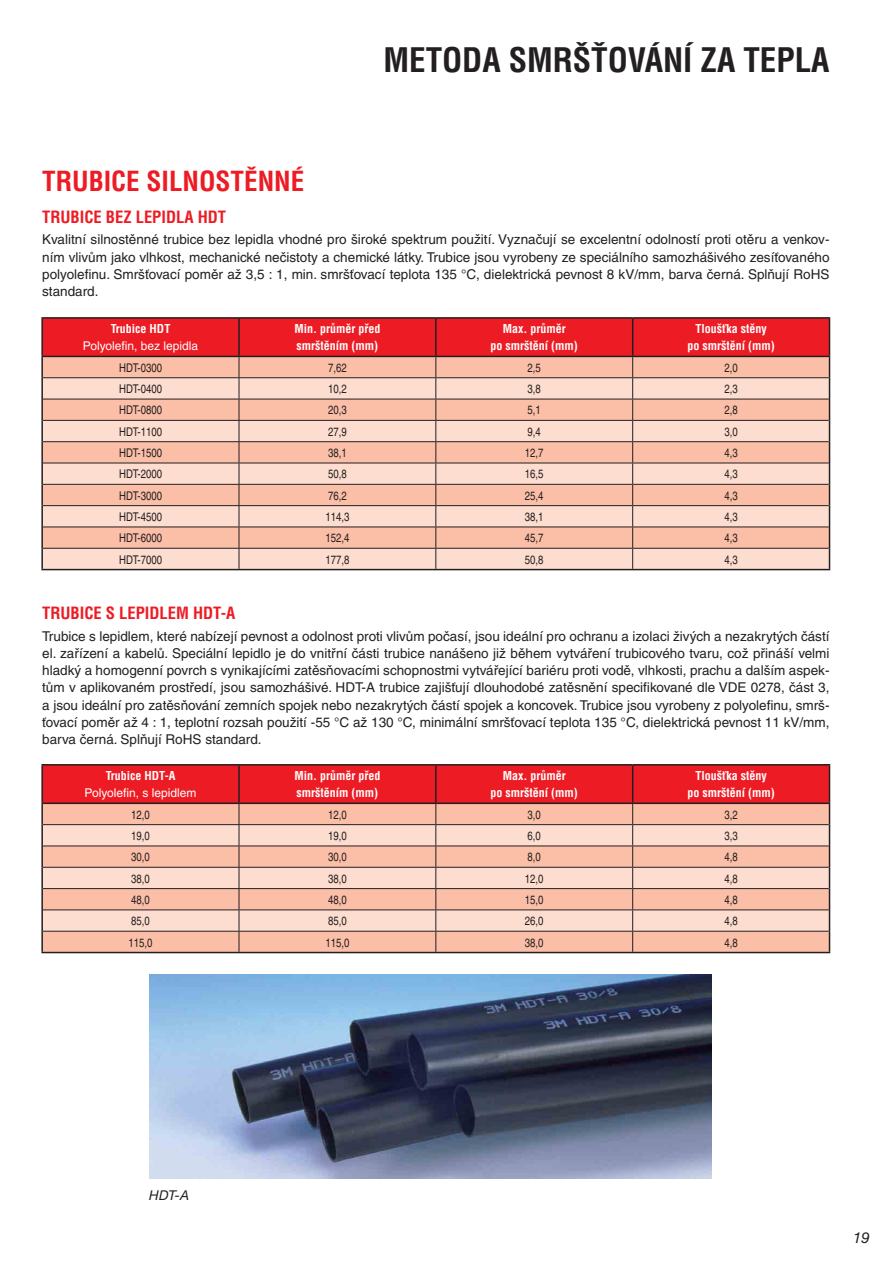
<style>
.page{position:relative;width:893px;height:1263px;background:#fff}
.page>*{position:absolute;margin:0;border:0;box-sizing:border-box;transform-origin:0 0}
.t1{font:700 condensed 33px "Helvetica CE";color:#231f20}
.t2{font:700 condensed 27px "Helvetica CE";color:#ed1c24}
.t3{font:700 condensed 16.5px "Helvetica CE";color:#ed1c24}
.t4{font:italic 15px "Helvetica Neue CE";color:#231f20}
.t5{font:13.5px/17.2px "Helvetica CE";color:#231f20;text-align:justify}
.t6{font:italic 13.5px "Helvetica Neue CE";color:#231f20}
.t7{font:12px "Helvetica CE";color:#231f20;scale:.8 1}
.t8{font:700 condensed 12px/17.2px "Helvetica CE";color:#fff;text-align:center}
.t9{font:12px "Helvetica CE";color:#fff}
</style>
<div class="page">
<hr style="left:41px;top:317px;width:198px;height:1px;background:#231f20">
<hr style="left:41px;top:318px;width:2px;height:37px;background:#231f20">
<hr style="left:239px;top:317px;width:196px;height:1px;background:#231f20">
<hr style="left:435px;top:317px;width:197px;height:1px;background:#231f20">
<hr style="left:632px;top:317px;width:197px;height:1px;background:#231f20">
<hr style="left:41px;top:355px;width:198px;height:2px;background:#231f20">
<hr style="left:41px;top:357px;width:2px;height:20px;background:#231f20">
<hr style="left:41px;top:377px;width:2px;height:22px;background:#231f20">
<hr style="left:41px;top:399px;width:2px;height:21px;background:#231f20">
<hr style="left:41px;top:420px;width:2px;height:21px;background:#231f20">
<hr style="left:41px;top:441px;width:2px;height:22px;background:#231f20">
<hr style="left:41px;top:463px;width:2px;height:21px;background:#231f20">
<hr style="left:41px;top:484px;width:2px;height:21px;background:#231f20">
<hr style="left:41px;top:505px;width:2px;height:22px;background:#231f20">
<hr style="left:41px;top:527px;width:2px;height:21px;background:#231f20">
<hr style="left:41px;top:548px;width:2px;height:20px;background:#231f20">
<hr style="left:41px;top:568px;width:788px;height:2px;background:#231f20">
<svg style="left:42px;top:318px;width:787px;height:250px;background:#eeaa9d"></svg>
<hr style="left:41px;top:763px;width:198px;height:2px;background:#231f20">
<hr style="left:41px;top:765px;width:2px;height:37px;background:#231f20">
<hr style="left:239px;top:763px;width:196px;height:2px;background:#231f20">
<hr style="left:435px;top:763px;width:197px;height:2px;background:#231f20">
<hr style="left:632px;top:763px;width:197px;height:2px;background:#231f20">
<hr style="left:41px;top:802px;width:198px;height:1px;background:#231f20">
<hr style="left:41px;top:803px;width:2px;height:21px;background:#231f20">
<hr style="left:41px;top:824px;width:2px;height:21px;background:#231f20">
<hr style="left:41px;top:845px;width:2px;height:22px;background:#231f20">
<hr style="left:41px;top:867px;width:2px;height:21px;background:#231f20">
<hr style="left:41px;top:888px;width:2px;height:21px;background:#231f20">
<hr style="left:41px;top:909px;width:2px;height:22px;background:#231f20">
<hr style="left:41px;top:931px;width:2px;height:20px;background:#231f20">
<hr style="left:41px;top:951px;width:788px;height:2px;background:#231f20">
<svg style="left:42px;top:764px;width:787px;height:187px;background:#ed9f92"></svg>
<img style="left:149px;top:974px;width:561px;height:204px">
<h1 class="t1" style="left:383px;top:46px;width:447px">METODA SMRŠŤOVÁNÍ ZA TEPLA</h1>
<h2 class="t2" style="left:42px;top:169px;width:263px">TRUBICE SILNOSTĚNNÉ</h2>
<p class="t3" style="left:42px;top:210px;width:185px">TRUBICE BEZ LEPIDLA HDT</p>
<p class="t5" style="left:42px;top:232px;width:788px">Kvalitní silnostěnné trubice bez lepidla vhodné pro široké spektrum použití. Vyznačují se excelentní odolností proti otěru a venkov&shy;ním vlivům jako vlhkost, mechanické nečistoty a chemické látky. Trubice jsou vyrobeny ze speciálního samozhášivého zesíťovaného polyolefinu. Smršťovací poměr až 3,5 : 1, min. smršťovací teplota 135 °C, dielektrická pevnost 8 kV/mm, barva černá. Splňují RoHS standard.</p>
<p class="t8" style="left:111px;top:321px;width:61px">Trubice HDT</p>
<p class="t9" style="left:83px;top:341px;width:117px">Polyolefin, bez lepidla</p>
<p class="t8" style="left:294px;top:321px;width:87px;text-align:left">Min. průměr před smrštěním (mm)</p>
<p class="t8" style="left:490px;top:321px;width:89px">Max. průměr<br>po smrštění (mm)</p>
<p class="t8" style="left:687px;top:321px;width:89px">Tloušťka stěny<br>po smrštění (mm)</p>
<p class="t7" style="left:119px;top:362px;width:55px">HDT-0300</p>
<p class="t7" style="left:328px;top:362px;width:25px">7,62</p>
<p class="t7" style="left:527px;top:362px;width:18px">2,5</p>
<p class="t7" style="left:724px;top:362px;width:18px">2,0</p>
<p class="t7" style="left:119px;top:384px;width:55px">HDT-0400</p>
<p class="t7" style="left:328px;top:384px;width:25px">10,2</p>
<p class="t7" style="left:527px;top:384px;width:18px">3,8</p>
<p class="t7" style="left:724px;top:384px;width:18px">2,3</p>
<p class="t7" style="left:119px;top:405px;width:55px">HDT-0800</p>
<p class="t7" style="left:328px;top:405px;width:25px">20,3</p>
<p class="t7" style="left:527px;top:405px;width:18px">5,1</p>
<p class="t7" style="left:724px;top:405px;width:18px">2,8</p>
<p class="t7" style="left:119px;top:426px;width:55px">HDT-1100</p>
<p class="t7" style="left:328px;top:426px;width:25px">27,9</p>
<p class="t7" style="left:527px;top:426px;width:18px">9,4</p>
<p class="t7" style="left:724px;top:426px;width:18px">3,0</p>
<p class="t7" style="left:119px;top:448px;width:55px">HDT-1500</p>
<p class="t7" style="left:328px;top:448px;width:25px">38,1</p>
<p class="t7" style="left:524px;top:448px;width:25px">12,7</p>
<p class="t7" style="left:724px;top:448px;width:18px">4,3</p>
<p class="t7" style="left:119px;top:469px;width:55px">HDT-2000</p>
<p class="t7" style="left:328px;top:469px;width:25px">50,8</p>
<p class="t7" style="left:524px;top:469px;width:25px">16,5</p>
<p class="t7" style="left:724px;top:469px;width:18px">4,3</p>
<p class="t7" style="left:119px;top:490px;width:55px">HDT-3000</p>
<p class="t7" style="left:328px;top:490px;width:25px">76,2</p>
<p class="t7" style="left:524px;top:490px;width:25px">25,4</p>
<p class="t7" style="left:724px;top:490px;width:18px">4,3</p>
<p class="t7" style="left:119px;top:512px;width:55px">HDT-4500</p>
<p class="t7" style="left:325px;top:512px;width:32px">114,3</p>
<p class="t7" style="left:524px;top:512px;width:25px">38,1</p>
<p class="t7" style="left:724px;top:512px;width:18px">4,3</p>
<p class="t7" style="left:119px;top:533px;width:55px">HDT-6000</p>
<p class="t7" style="left:325px;top:533px;width:32px">152,4</p>
<p class="t7" style="left:524px;top:533px;width:25px">45,7</p>
<p class="t7" style="left:724px;top:533px;width:18px">4,3</p>
<p class="t7" style="left:119px;top:554px;width:55px">HDT-7000</p>
<p class="t7" style="left:325px;top:554px;width:32px">177,8</p>
<p class="t7" style="left:524px;top:554px;width:25px">50,8</p>
<p class="t7" style="left:724px;top:554px;width:18px">4,3</p>
<p class="t3" style="left:42px;top:606px;width:195px">TRUBICE S LEPIDLEM HDT-A</p>
<p class="t5" style="left:42px;top:628px;width:788px">Trubice s lepidlem, které nabízejí pevnost a odolnost proti vlivům počasí, jsou ideální pro ochranu a izolaci živých a nezakrytých částí el. zařízení a kabelů. Speciální lepidlo je do vnitřní části trubice nanášeno již během vytváření trubicového tvaru, což přináší velmi hladký a homogenní povrch s vynikajícími zatěsňovacími schopnostmi vytvářející bariéru proti vodě, vlhkosti, prachu a dalším aspek&shy;tům v aplikovaném prostředí, jsou samozhášivé. HDT-A trubice zajišťují dlouhodobé zatěsnění specifikované dle VDE 0278, část 3, a jsou ideální pro zatěsňování zemních spojek nebo nezakrytých částí spojek a koncovek. Trubice jsou vyrobeny z polyolefinu, smrš&shy;ťovací poměr až 4 : 1, teplotní rozsah použití -55 °C až 130 °C, minimální smršťovací teplota 135 °C, dielektrická pevnost 11 kV/mm, barva černá. Splňují RoHS standard.</p>
<p class="t8" style="left:106px;top:767px;width:71px">Trubice HDT-A</p>
<p class="t9" style="left:85px;top:788px;width:113px">Polyolefin, s lepidlem</p>
<p class="t8" style="left:294px;top:767px;width:87px;text-align:left">Min. průměr před smrštěním (mm)</p>
<p class="t8" style="left:490px;top:767px;width:89px">Max. průměr<br>po smrštění (mm)</p>
<p class="t8" style="left:687px;top:767px;width:89px">Tloušťka stěny<br>po smrštění (mm)</p>
<p class="t7" style="left:131px;top:809px;width:25px">12,0</p>
<p class="t7" style="left:328px;top:809px;width:25px">12,0</p>
<p class="t7" style="left:527px;top:809px;width:18px">3,0</p>
<p class="t7" style="left:724px;top:809px;width:18px">3,2</p>
<p class="t7" style="left:131px;top:830px;width:25px">19,0</p>
<p class="t7" style="left:328px;top:830px;width:25px">19,0</p>
<p class="t7" style="left:527px;top:830px;width:18px">6,0</p>
<p class="t7" style="left:724px;top:830px;width:18px">3,3</p>
<p class="t7" style="left:131px;top:852px;width:25px">30,0</p>
<p class="t7" style="left:328px;top:852px;width:25px">30,0</p>
<p class="t7" style="left:527px;top:852px;width:18px">8,0</p>
<p class="t7" style="left:724px;top:852px;width:18px">4,8</p>
<p class="t7" style="left:131px;top:873px;width:25px">38,0</p>
<p class="t7" style="left:328px;top:873px;width:25px">38,0</p>
<p class="t7" style="left:524px;top:873px;width:25px">12,0</p>
<p class="t7" style="left:724px;top:873px;width:18px">4,8</p>
<p class="t7" style="left:131px;top:894px;width:25px">48,0</p>
<p class="t7" style="left:328px;top:894px;width:25px">48,0</p>
<p class="t7" style="left:524px;top:894px;width:25px">15,0</p>
<p class="t7" style="left:724px;top:894px;width:18px">4,8</p>
<p class="t7" style="left:131px;top:916px;width:25px">85,0</p>
<p class="t7" style="left:328px;top:916px;width:25px">85,0</p>
<p class="t7" style="left:524px;top:916px;width:25px">26,0</p>
<p class="t7" style="left:724px;top:916px;width:18px">4,8</p>
<p class="t7" style="left:128px;top:937px;width:32px">115,0</p>
<p class="t7" style="left:325px;top:937px;width:32px">115,0</p>
<p class="t7" style="left:524px;top:937px;width:25px">38,0</p>
<p class="t7" style="left:724px;top:937px;width:18px">4,8</p>
<p class="t6" style="left:149px;top:1189px;width:41px">HDT-A</p>
<p class="t4" style="left:852px;top:1231px;width:18px">19</p>
</div>
